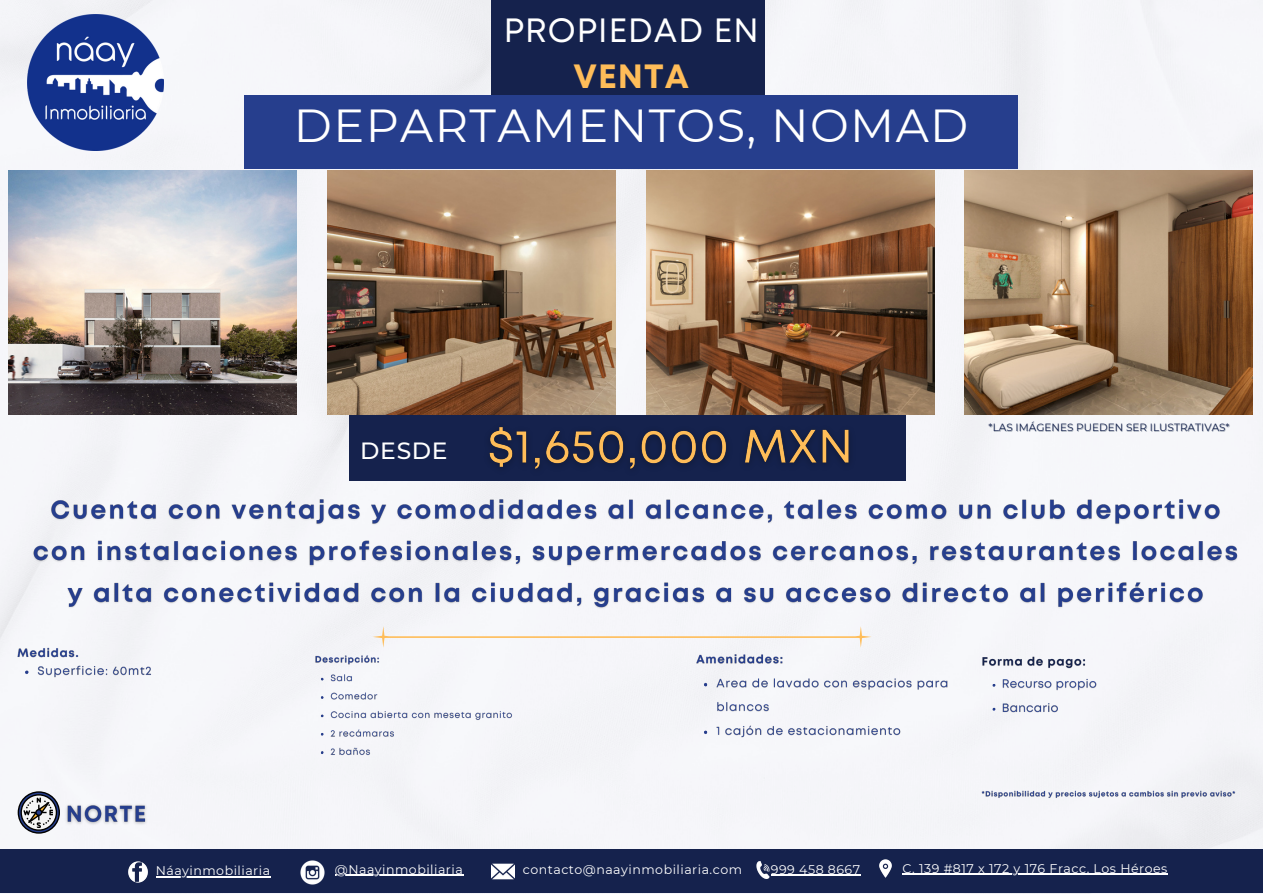
<style>
.page{position:relative;width:1263px;height:894px;background:#fff}
.page>*{position:absolute;margin:0;border:0;box-sizing:border-box;transform-origin:0 0}
.t1{font:46.2px "Montserrat";letter-spacing:.03em;color:#fff}
.t2{font:33.6px/45px "Mont";letter-spacing:.03em;color:#fff;text-align:center}
.t3{font:500 23.4px "Montserrat";letter-spacing:.03em;color:#fff}
.t4{font:12.6px "Montserrat";letter-spacing:.04em;color:#fff}
.t5{font:10.5px "Montserrat";color:#15224d}
.s1{font-weight:700;color:#ffbd59}
</style>
<div class="page">
<div style="left:0;top:0;width:1263px;height:893px;background:#f5f5f9"></div>
<img style="left:965px;top:170px;width:288px;height:244px">
<img style="left:9px;top:170px;width:288px;height:244px">
<img style="left:328px;top:170px;width:287px;height:244px">
<img style="left:646px;top:170px;width:288px;height:244px">
<div style="left:491px;top:0;width:273px;height:151px;background:#15224d"></div>
<div style="left:349px;top:415px;width:186px;height:65px;background:#15224d"></div>
<div style="left:720px;top:415px;width:186px;height:65px;background:#15224d"></div>
<div style="left:0;top:849px;width:1263px;height:44px;background:#15224d"></div>
<svg style="left:373px;top:626px;width:498px;height:21px"></svg>
<img style="left:28px;top:14px;width:136px;height:137px">
<img style="left:756px;top:861px;width:14px;height:17px">
<img style="left:491px;top:863px;width:24px;height:17px">
<img style="left:879px;top:859px;width:13px;height:19px">
<img style="left:300px;top:860px;width:25px;height:25px">
<img style="left:129px;top:861px;width:19px;height:20px">
<hr style="left:156px;top:875px;width:115px;height:1px;background:#fff">
<hr style="left:335px;top:874px;width:128px;height:1px;background:#fff">
<hr style="left:903px;top:873px;width:265px;height:1px;background:#fff">
<hr style="left:771px;top:874px;width:90px;height:1px;background:#fff">
<div style="left:244px;top:96px;width:774px;height:73px;background:#263e8d"></div>
<img style="left:478px;top:416px;width:390px;height:65px">
<img style="left:30px;top:499px;width:1208px;height:109px">
<img style="left:981px;top:656px;width:255px;height:142px">
<img style="left:17px;top:647px;width:134px;height:31px">
<svg style="left:18px;top:791px;width:42px;height:42px"></svg>
<img style="left:66px;top:805px;width:80px;height:19px">
<img style="left:315px;top:655px;width:197px;height:100px">
<img style="left:696px;top:654px;width:252px;height:84px">
<p class="t2" style="left:504px;top:11px;width:256px">PROPIEDAD EN<br><span class="s1">VENTA</span></p>
<p class="t1" style="left:294px;top:97px;width:676px">DEPARTAMENTOS, NOMAD</p>
<p class="t3" style="left:360px;top:436px;width:89px">DESDE</p>
<p class="t5" style="left:989px;top:421px;width:243px">*LAS IMÁGENES PUEDEN SER ILUSTRATIVAS*</p>
<p class="t4" style="left:156px;top:862px;width:116px">Náayinmobiliaria</p>
<p class="t4" style="left:335px;top:861px;width:129px">@Naayinmobiliaria</p>
<p class="t4" style="left:523px;top:861px;width:221px">contacto@naayinmobiliaria.com</p>
<p class="t4" style="left:771px;top:861px;width:91px">999 458 8667</p>
<p class="t4" style="left:903px;top:860px;width:266px">C. 139 #817 x 172 y 176 Fracc. Los Héroes</p>
</div>
